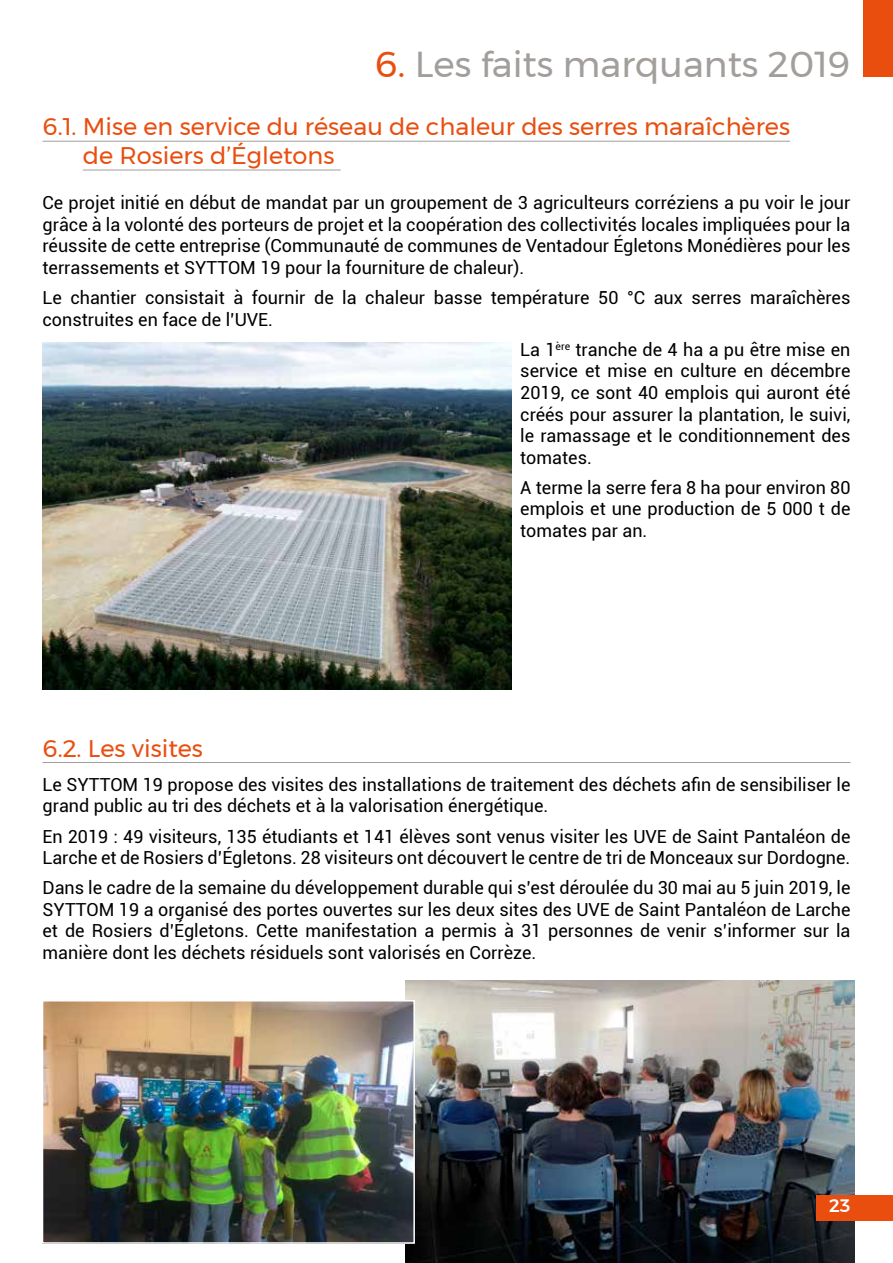
<style>
.page{position:relative;width:893px;height:1263px;background:#fff}
.page>*{position:absolute;margin:0;border:0;box-sizing:border-box;transform-origin:0 0}
.t1{font:36px "Montserrat";color:#a29e9c}
.t2{font:24px/28.8px "Montserrat";color:#e94e0f}
.t3{font:18px/21.6px "Roboto";color:#000;text-align:justify}
.t4{font:500 18px "Montserrat";color:#fff}
.s1{color:#e94e0f}
</style>
<div class="page">
<hr style="left:43px;top:141px;width:747px;height:1px;background:#a29e9c">
<hr style="left:83px;top:170px;width:258px;height:1px;background:#a29e9c">
<hr style="left:43px;top:762px;width:807px;height:1px;background:#a29e9c">
<img style="left:43px;top:343px;width:469px;height:346px">
<img style="left:406px;top:981px;width:449px;height:282px">
<img style="left:45px;top:1003px;width:367px;height:238px">
<div style="left:42px;top:1000px;width:373px;height:244px;border:2px solid #fff"></div>
<div style="left:816px;top:1195px;width:77px;height:25px;background:#e94e0f"></div>
<div style="left:863px;top:0;width:30px;height:77px;background:#e94e0f"></div>
<h1 class="t1" style="left:375px;top:37px;width:477px"><span class="s1">6.</span> Les faits marquants 2019</h1>
<h2 class="t2" style="left:83px;top:112px;width:709px;text-indent:-40px">6.1. Mise en service du réseau de chaleur des serres maraîchères de Rosiers d’Égletons</h2>
<p class="t3" style="left:43px;top:191px;width:809px">Ce projet initié en début de mandat par un groupement de 3 agriculteurs corréziens a pu voir le jour grâce à la volonté des porteurs de projet et la coopération des collectivités locales impliquées pour la réussite de cette entreprise (Communauté de communes de Ventadour Égletons Monédières pour les terrassements et SYTTOM 19 pour la fourniture de chaleur).</p>
<p class="t3" style="left:43px;top:286px;width:809px">Le chantier consistait à fournir de la chaleur basse température 50 °C aux serres maraîchères construites en face de l’UVE.</p>
<p class="t3" style="left:520px;top:338px;width:332px">La 1<sup>ère</sup> tranche de 4 ha a pu être mise en service et mise en culture en décembre 2019, ce sont 40 emplois qui auront été créés pour assurer la plantation, le suivi, le ramassage et le conditionnement des tomates.</p>
<p class="t3" style="left:520px;top:476px;width:332px">A terme la serre fera 8 ha pour environ 80 emplois et une production de 5 000 t de tomates par an.</p>
<h2 class="t2" style="left:43px;top:733px;width:162px">6.2. Les visites</h2>
<p class="t3" style="left:43px;top:773px;width:809px">Le SYTTOM 19 propose des visites des installations de traitement des déchets afin de sensibiliser le grand public au tri des déchets et à la valorisation énergétique.</p>
<p class="t3" style="left:43px;top:825px;width:809px">En 2019 : 49 visiteurs, 135 étudiants et 141 élèves sont venus visiter les UVE de Saint Pantaléon de<br>Larche et de Rosiers d’Égletons. 28 visiteurs ont découvert le centre de tri de Monceaux sur Dordogne.</p>
<p class="t3" style="left:43px;top:876px;width:809px">Dans le cadre de la semaine du développement durable qui s’est déroulée du 30 mai au 5 juin 2019, le SYTTOM 19 a organisé des portes ouvertes sur les deux sites des UVE de Saint Pantaléon de Larche et de Rosiers d’Égletons. Cette manifestation a permis à 31 personnes de venir s’informer sur la manière dont les déchets résiduels sont valorisés en Corrèze.</p>
<p class="t4" style="left:829px;top:1192px;width:23px">23</p>
</div>
